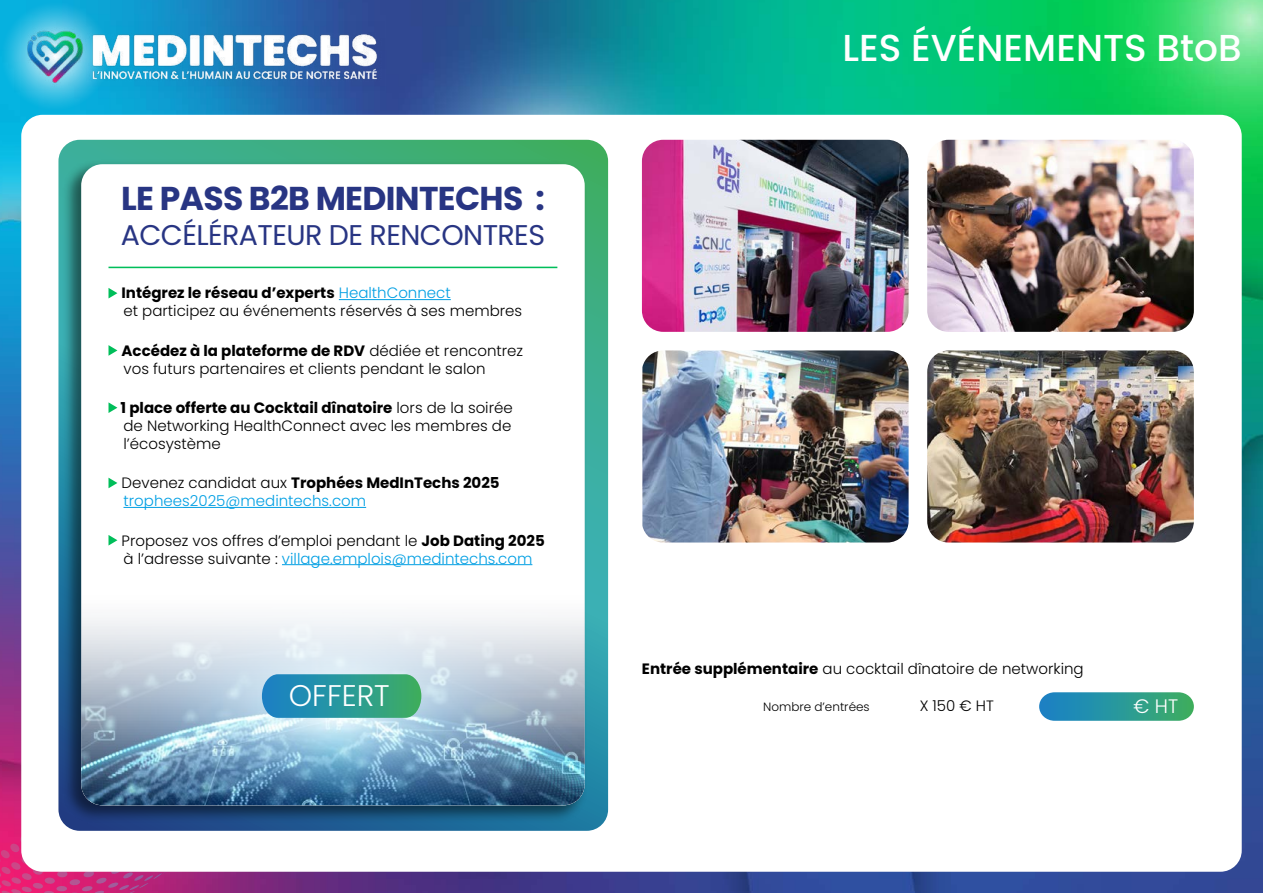
<style>
.page{position:relative;width:1263px;height:893px;background:#fff}
.page>*{position:absolute;margin:0;border:0;box-sizing:border-box;transform-origin:0 0}
.t1{font:500 37.5px "Poppins";color:#fff}
.t2{font:700 33px "Poppins";letter-spacing:-.02em;color:#283583}
.t3{font:300 29.85px "Poppins";color:#fff}
.t4{font:28.5px "Poppins";letter-spacing:-.02em;color:#283583}
.t5{font:300 19.5px "Poppins";color:#fff}
.t6{font:300 15px/18px "Poppins";color:#000}
.t7{font:300 15px/18px "Poppins";color:#009fe3}
.t8{font:300 12px "Poppins";color:#000}
.s1{font-weight:700}
.s2{color:#009fe3}
.s3{color:#000}
.s4{font-weight:700;color:#000}
</style>
<div class="page">
<img style="left:0;top:0;width:1263px;height:893px">
<svg style="left:0;top:672px;width:236px;height:221px"></svg>
<div style="left:21px;top:115px;width:1221px;height:757px;background:#fff;border-radius:21px"></div>
<svg style="left:0;top:1px;width:110px;height:110px"></svg>
<img style="left:642px;top:350px;width:266px;height:192px">
<img style="left:927px;top:350px;width:267px;height:192px">
<svg style="left:58px;top:140px;width:550px;height:691px"></svg>
<div style="left:61px;top:159px;width:527px;height:665px;background:#000;opacity:.5"></div>
<div style="left:81px;top:164px;width:504px;height:641px;background:#fff;border-radius:21px"></div>
<hr style="left:108px;top:267px;width:449px;height:1px;background:#00be5a">
<img style="left:81px;top:445px;width:504px;height:360px">
<img style="left:642px;top:140px;width:266px;height:192px">
<img style="left:927px;top:140px;width:267px;height:192px">
<img style="left:21px;top:21px;width:364px;height:69px">
<svg style="left:1039px;top:692px;width:155px;height:29px"></svg>
<hr style="left:339px;top:299px;width:112px;height:1px;background:#009fe3">
<hr style="left:123px;top:507px;width:243px;height:1px;background:#009fe3">
<hr style="left:282px;top:564px;width:250px;height:1px;background:#009fe3">
<svg style="left:108px;top:288px;width:9px;height:10px"></svg>
<svg style="left:108px;top:345px;width:9px;height:11px"></svg>
<svg style="left:108px;top:402px;width:9px;height:11px"></svg>
<svg style="left:108px;top:478px;width:9px;height:10px"></svg>
<svg style="left:108px;top:535px;width:9px;height:11px"></svg>
<svg style="left:262px;top:674px;width:159px;height:44px"></svg>
<p class="t2" style="left:121px;top:180px;width:425px">LE PASS B2B MEDINTECHS :</p>
<p class="t4" style="left:121px;top:218px;width:426px">ACCÉLÉRATEUR DE RENCONTRES</p>
<p class="t6" style="left:122px;top:284px;width:402px"><span class="s1">Intégrez le réseau d’experts</span> <span class="s2">HealthConnect<br></span>et participez au événements réservés à ses membres</p>
<p class="t6" style="left:122px;top:342px;width:403px"><span class="s1">Accédez à la plateforme de RDV</span> dédiée et rencontrez vos futurs partenaires et clients pendant le salon</p>
<p class="t6" style="left:121px;top:399px;width:394px;text-align:justify"><span class="s1">1 place offerte au Cocktail dînatoire</span> lors de la soirée de Networking HealthConnect avec les membres de l’écosystème</p>
<p class="t7" style="left:122px;top:474px;width:380px"><span class="s3">Devenez candidat aux</span> <span class="s4">Trophées MedInTechs 2025 </span>trophees2025@medintechs.com</p>
<p class="t6" style="left:122px;top:531px;width:425px">Proposez vos offres d’emploi pendant le <span class="s1">Job Dating 2025 </span>à l’adresse suivante : <span class="s2">village.emplois@medintechs.com</span></p>
<p class="t3" style="left:289px;top:678px;width:102px">OFFERT</p>
<p class="t1" style="left:842px;top:26px;width:401px">LES ÉVÉNEMENTS BtoB</p>
<p class="t6" style="left:642px;top:660px;width:443px"><span class="s1">Entrée supplémentaire</span> au cocktail dînatoire de networking</p>
<p class="t8" style="left:763px;top:700px;width:108px">Nombre d’entrées</p>
<p class="t6" style="left:920px;top:697px;width:76px">X 150 € HT</p>
<p class="t5" style="left:1133px;top:695px;width:46px">€ HT</p>
</div>
